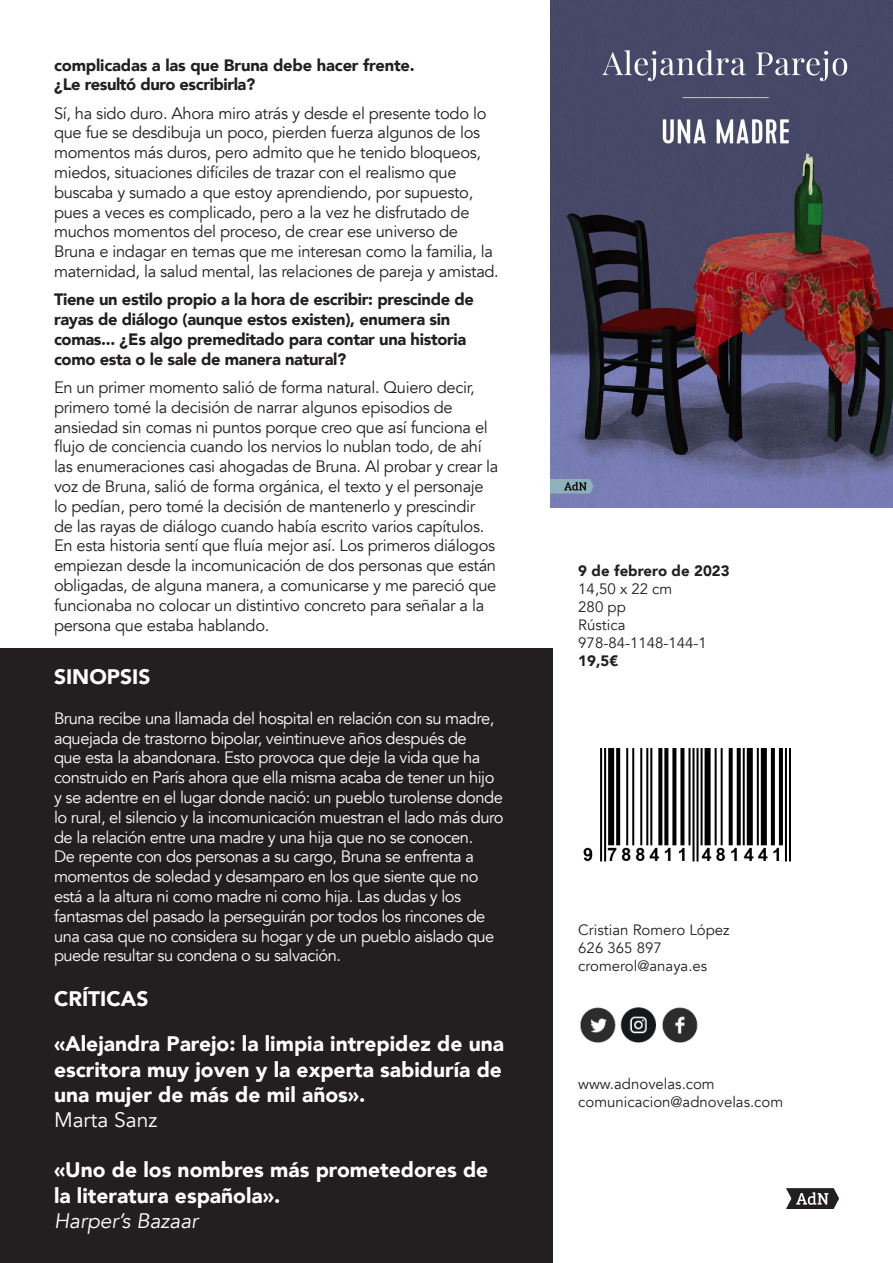
<style>
.page{position:relative;width:893px;height:1263px;background:#fff}
.page>*{position:absolute;margin:0;border:0;box-sizing:border-box;transform-origin:0 0}
.t1{font:900 21px/25.2px "Avenir";color:#fff;text-align:justify}
.t2{font:italic 21px "Avenir";color:#fff}
.t3{font:21px "Avenir";color:#fff}
.t4{font:16.5px/19.8px "Avenir";letter-spacing:-.02em;color:#231f20}
.t5{font:16.5px/19.8px "Avenir";letter-spacing:-.03em;color:#fff}
.t6{font:900 16.5px/19.8px "Avenir";letter-spacing:-.02em;color:#231f20}
.t7{font:15px "Avenir";color:#231f20}
.t8{font:900 15px "Avenir";color:#231f20}
</style>
<div class="page">
<div style="left:0;top:648px;width:553px;height:615px;background:#231f20"></div>
<img style="left:551px;top:0;width:342px;height:508px">
<svg style="left:786px;top:1188px;width:53px;height:21px"></svg>
<img style="left:583px;top:748px;width:208px;height:114px">
<img style="left:580px;top:1007px;width:118px;height:36px">
<p class="t6" style="left:54px;top:54px;width:362px">complicadas a las que Bruna debe hacer frente. ¿Le resultó duro escribirla?</p>
<p class="t4" style="left:54px;top:103px;width:446px">Sí, ha sido duro. Ahora miro atrás y desde el presente todo lo que fue se desdibuja un poco, pierden fuerza algunos de los momentos más duros, pero admito que he tenido bloqueos, miedos, situaciones difíciles de trazar con el realismo que buscaba y sumado a que estoy aprendiendo, por supuesto, pues a veces es complicado, pero a la vez he disfrutado de muchos momentos del proceso, de crear ese universo de Bruna e indagar en temas que me interesan como la familia, la maternidad, la salud mental, las relaciones de pareja y amistad.</p>
<p class="t6" style="left:54px;top:289px;width:421px">Tiene un estilo propio a la hora de escribir: prescinde de rayas de diálogo (aunque estos existen), enumera sin comas... ¿Es algo premeditado para contar una historia como esta o le sale de manera natural?</p>
<p class="t4" style="left:54px;top:378px;width:446px">En un primer momento salió de forma natural. Quiero decir, primero tomé la decisión de narrar algunos episodios de ansiedad sin comas ni puntos porque creo que así funciona el flujo de conciencia cuando los nervios lo nublan todo, de ahí las enumeraciones casi ahogadas de Bruna. Al probar y crear la voz de Bruna, salió de forma orgánica, el texto y el personaje lo pedían, pero tomé la decisión de mantenerlo y prescindir<br>de las rayas de diálogo cuando había escrito varios capítulos.<br>En esta historia sentí que fluía mejor así. Los primeros diálogos empiezan desde la incomunicación de dos personas que están obligadas, de alguna manera, a comunicarse y me pareció que funcionaba no colocar un distintivo concreto para señalar a la persona que estaba hablando.</p>
<p class="t1" style="left:54px;top:664px;width:98px">SINOPSIS</p>
<p class="t5" style="left:54px;top:708px;width:451px">Bruna recibe una llamada del hospital en relación con su madre, aquejada de trastorno bipolar, veintinueve años después de<br>que esta la abandonara. Esto provoca que deje la vida que ha construido en París ahora que ella misma acaba de tener un hijo y se adentre en el lugar donde nació: un pueblo turolense donde lo rural, el silencio y la incomunicación muestran el lado más duro de la relación entre una madre y una hija que no se conocen.</p>
<p class="t5" style="left:54px;top:847px;width:442px">De repente con dos personas a su cargo, Bruna se enfrenta a momentos de soledad y desamparo en los que siente que no está a la altura ni como madre ni como hija. Las dudas y los fantasmas del pasado la perseguirán por todos los rincones de una casa que no considera su hogar y de un pueblo aislado que puede resultar su condena o su salvación.</p>
<p class="t1" style="left:54px;top:986px;width:96px">CRÍTICAS</p>
<p class="t1" style="left:54px;top:1031px;width:452px">«Alejandra Parejo: la limpia intrepidez de una escritora muy joven y la experta sabiduría de una mujer de más de mil años».</p>
<p class="t3" style="left:54px;top:1107px;width:105px">Marta Sanz</p>
<p class="t1" style="left:54px;top:1157px;width:436px">«Uno de los nombres más prometedores de la literatura española».</p>
<p class="t2" style="left:54px;top:1208px;width:146px">Harper’s Bazaar</p>
<p class="t8" style="left:578px;top:558px;width:153px">9 de febrero de 2023</p>
<p class="t7" style="left:578px;top:580px;width:95px">14,50 x 22 cm</p>
<p class="t7" style="left:578px;top:598px;width:49px">280 pp</p>
<p class="t7" style="left:578px;top:616px;width:49px">Rústica</p>
<p class="t7" style="left:578px;top:634px;width:130px">978-84-1148-144-1</p>
<p class="t8" style="left:578px;top:648px;width:41px">19,5€</p>
<p class="t7" style="left:578px;top:921px;width:153px">Cristian Romero López</p>
<p class="t7" style="left:578px;top:939px;width:85px">626 365 897</p>
<p class="t7" style="left:578px;top:957px;width:130px">cromerol@anaya.es</p>
<p class="t7" style="left:578px;top:1075px;width:138px">www.adnovelas.com</p>
<p class="t7" style="left:578px;top:1093px;width:206px">comunicacion@adnovelas.com</p>
</div>
